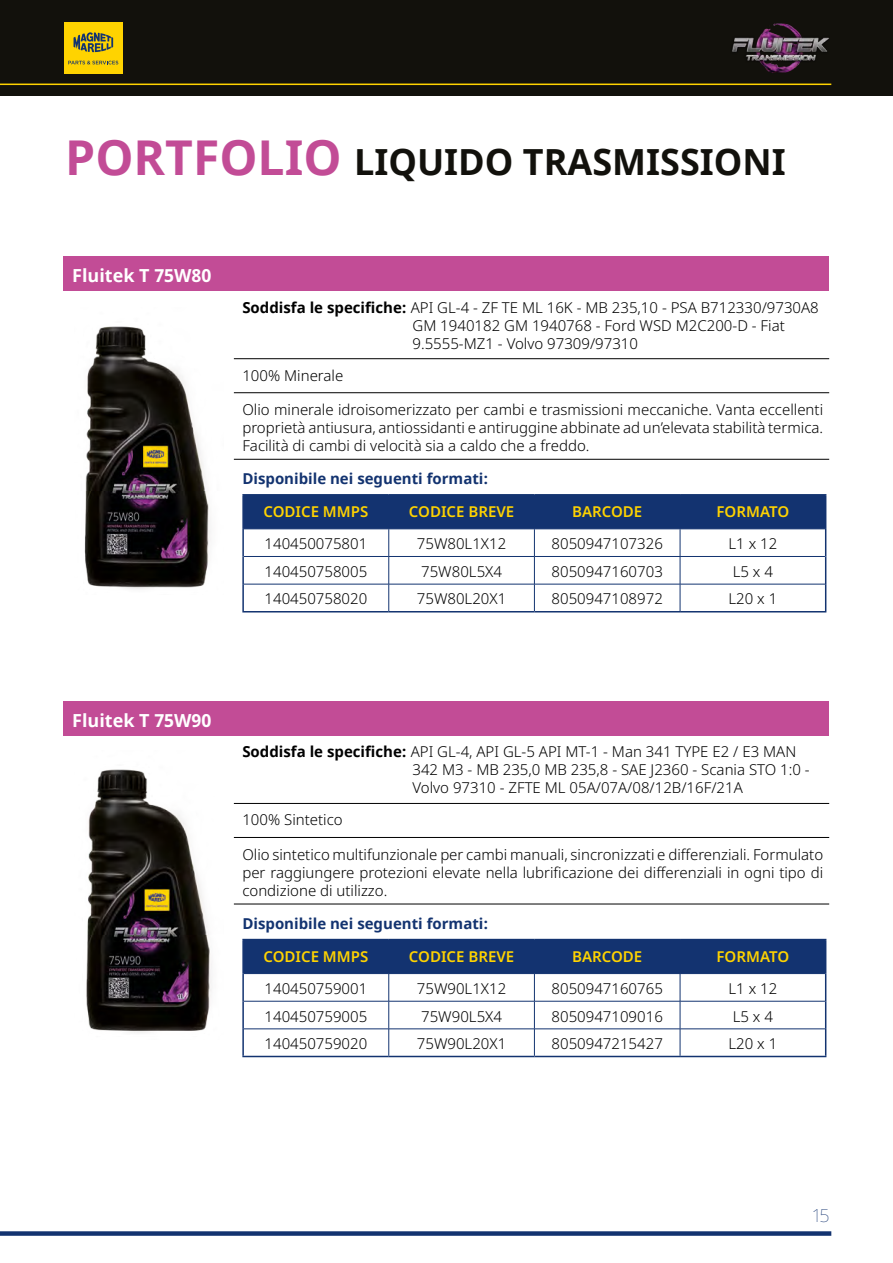
<style>
.page{position:relative;width:893px;height:1263px;background:#fff}
.page>*{position:absolute;margin:0;border:0;box-sizing:border-box;transform-origin:0 0}
.t1{font:700 36px "Noto Sans";color:#12110c}
.t2{font:700 18px "Noto Sans";color:#fff}
.t3{font:100 18px "Noto Sans";color:#133370}
.t4{font:300 15px/18px "Noto Sans";color:#000}
.t5{font:600 15px "Noto Sans";color:#ffd300}
.t6{font:700 15px "Noto Sans";color:#133370}
.s1{font-size:48px;color:#c24c96}
.s2{font-weight:700}
</style>
<div class="page">
<div style="left:0;top:0;width:893px;height:96px;background:#12110c"></div>
<div style="left:64px;top:257px;width:765px;height:34px;background:#c24c96"></div>
<hr style="left:234px;top:459px;width:595px;height:1px;background:#000">
<hr style="left:234px;top:358px;width:595px;height:1px;background:#000">
<hr style="left:234px;top:392px;width:595px;height:1px;background:#000">
<img style="left:84px;top:326px;width:127px;height:263px">
<hr style="left:242px;top:494px;width:147px;height:2px;background:#133370">
<hr style="left:242px;top:496px;width:2px;height:33px;background:#133370">
<hr style="left:389px;top:494px;width:145px;height:2px;background:#133370">
<hr style="left:534px;top:494px;width:146px;height:2px;background:#133370">
<hr style="left:680px;top:494px;width:146px;height:2px;background:#133370">
<hr style="left:242px;top:529px;width:2px;height:27px;background:#133370">
<hr style="left:242px;top:556px;width:2px;height:28px;background:#133370">
<hr style="left:242px;top:584px;width:2px;height:27px;background:#133370">
<hr style="left:242px;top:611px;width:147px;height:1px;background:#133370">
<hr style="left:389px;top:611px;width:145px;height:1px;background:#133370">
<hr style="left:534px;top:611px;width:146px;height:1px;background:#133370">
<hr style="left:680px;top:611px;width:146px;height:1px;background:#133370">
<svg style="left:243px;top:495px;width:583px;height:116px"></svg>
<hr style="left:244px;top:584px;width:145px;height:1px;background:#133370">
<hr style="left:389px;top:584px;width:145px;height:1px;background:#133370">
<hr style="left:534px;top:584px;width:146px;height:1px;background:#133370">
<hr style="left:680px;top:584px;width:145px;height:1px;background:#133370">
<hr style="left:244px;top:556px;width:145px;height:1px;background:#133370">
<hr style="left:389px;top:556px;width:145px;height:1px;background:#133370">
<hr style="left:534px;top:556px;width:146px;height:1px;background:#133370">
<hr style="left:680px;top:556px;width:145px;height:1px;background:#133370">
<div style="left:64px;top:701px;width:765px;height:34px;background:#c24c96"></div>
<hr style="left:234px;top:904px;width:595px;height:1px;background:#000">
<hr style="left:234px;top:803px;width:595px;height:1px;background:#000">
<hr style="left:234px;top:837px;width:595px;height:1px;background:#000">
<img style="left:86px;top:769px;width:126px;height:264px">
<hr style="left:242px;top:939px;width:147px;height:1px;background:#133370">
<hr style="left:242px;top:940px;width:2px;height:33px;background:#133370">
<hr style="left:242px;top:973px;width:2px;height:28px;background:#133370">
<hr style="left:242px;top:1001px;width:2px;height:28px;background:#133370">
<hr style="left:242px;top:1029px;width:2px;height:27px;background:#133370">
<svg style="left:243px;top:939px;width:583px;height:117px"></svg>
<hr style="left:244px;top:1028px;width:145px;height:1px;background:#133370">
<hr style="left:389px;top:1028px;width:145px;height:1px;background:#133370">
<hr style="left:534px;top:1028px;width:146px;height:1px;background:#133370">
<hr style="left:680px;top:1028px;width:145px;height:1px;background:#133370">
<hr style="left:242px;top:1056px;width:147px;height:1px;background:#133370">
<hr style="left:389px;top:1056px;width:145px;height:1px;background:#133370">
<hr style="left:534px;top:1056px;width:146px;height:1px;background:#133370">
<hr style="left:680px;top:1056px;width:146px;height:1px;background:#133370">
<hr style="left:0;top:84px;width:831px;height:1px;background:#ffd300">
<div style="left:0;top:1231px;width:831px;height:5px;background:#133370"></div>
<div style="left:64px;top:23px;width:59px;height:51px;background:#ffd300"></div>
<svg style="left:74px;top:32px;width:39px;height:20px"></svg>
<svg style="left:68px;top:61px;width:50px;height:3px"></svg>
<img style="left:732px;top:23px;width:97px;height:50px">
<h2 class="t1" style="left:65px;top:136px;width:722px"><span class="s1">PORTFOLIO</span> LIQUIDO TRASMISSIONI</h2>
<p class="t2" style="left:72px;top:263px;width:141px">Fluitek T 75W80</p>
<p class="t4" style="left:412px;top:299px;width:408px;text-indent:-170px"><span class="s2">Soddisfa le specifiche:</span> API GL-4 - ZF TE ML 16K - MB 235,10 - PSA B712330/9730A8<br>GM 1940182 GM 1940768 - Ford WSD M2C200-D - Fiat<br>9.5555-MZ1 - Volvo 97309/97310</p>
<p class="t4" style="left:242px;top:367px;width:102px">100% Minerale</p>
<p class="t4" style="left:242px;top:401px;width:582px;text-align:justify">Olio minerale idroisomerizzato per cambi e trasmissioni meccaniche. Vanta eccellenti proprietà antiusura, antiossidanti e antiruggine abbinate ad un’elevata stabilità termica.<br>Facilità di cambi di velocità sia a caldo che a freddo.</p>
<p class="t6" style="left:242px;top:468px;width:247px">Disponibile nei seguenti formati:</p>
<p class="t5" style="left:263px;top:501px;width:106px">CODICE MMPS</p>
<p class="t5" style="left:409px;top:501px;width:107px">CODICE BREVE</p>
<p class="t5" style="left:572px;top:501px;width:72px">BARCODE</p>
<p class="t5" style="left:716px;top:501px;width:74px">FORMATO</p>
<p class="t4" style="left:265px;top:535px;width:104px">140450075801</p>
<p class="t4" style="left:417px;top:535px;width:91px">75W80L1X12</p>
<p class="t4" style="left:552px;top:535px;width:113px">8050947107326</p>
<p class="t4" style="left:728px;top:535px;width:50px">L1 x 12</p>
<p class="t4" style="left:265px;top:563px;width:104px">140450758005</p>
<p class="t4" style="left:421px;top:563px;width:82px">75W80L5X4</p>
<p class="t4" style="left:552px;top:563px;width:113px">8050947160703</p>
<p class="t4" style="left:733px;top:563px;width:42px">L5 x 4</p>
<p class="t4" style="left:265px;top:590px;width:104px">140450758020</p>
<p class="t4" style="left:417px;top:590px;width:91px">75W80L20X1</p>
<p class="t4" style="left:552px;top:590px;width:113px">8050947108972</p>
<p class="t4" style="left:728px;top:590px;width:50px">L20 x 1</p>
<p class="t2" style="left:72px;top:707px;width:141px">Fluitek T 75W90</p>
<p class="t4" style="left:412px;top:743px;width:399px;text-indent:-170px"><span class="s2">Soddisfa le specifiche:</span> API GL-4, API GL-5 API MT-1 - Man 341 TYPE E2 / E3 MAN<br>342 M3 - MB 235,0 MB 235,8 - SAE J2360 - Scania STO 1:0 -<br>Volvo 97310 - ZFTE ML 05A/07A/08/12B/16F/21A</p>
<p class="t4" style="left:242px;top:811px;width:102px">100% Sintetico</p>
<p class="t4" style="left:242px;top:845px;width:582px;text-align:justify">Olio sintetico multifunzionale per cambi manuali, sincronizzati e differenziali. Formulato per raggiungere protezioni elevate nella lubrificazione dei differenziali in ogni tipo di condizione di utilizzo.</p>
<p class="t6" style="left:242px;top:912px;width:247px">Disponibile nei seguenti formati:</p>
<p class="t5" style="left:263px;top:945px;width:106px">CODICE MMPS</p>
<p class="t5" style="left:409px;top:945px;width:107px">CODICE BREVE</p>
<p class="t5" style="left:572px;top:945px;width:72px">BARCODE</p>
<p class="t5" style="left:716px;top:945px;width:74px">FORMATO</p>
<p class="t4" style="left:265px;top:980px;width:104px">140450759001</p>
<p class="t4" style="left:417px;top:980px;width:91px">75W90L1X12</p>
<p class="t4" style="left:552px;top:980px;width:113px">8050947160765</p>
<p class="t4" style="left:728px;top:980px;width:50px">L1 x 12</p>
<p class="t4" style="left:265px;top:1007px;width:104px">140450759005</p>
<p class="t4" style="left:421px;top:1007px;width:82px">75W90L5X4</p>
<p class="t4" style="left:552px;top:1007px;width:113px">8050947109016</p>
<p class="t4" style="left:733px;top:1007px;width:42px">L5 x 4</p>
<p class="t4" style="left:265px;top:1035px;width:104px">140450759020</p>
<p class="t4" style="left:417px;top:1035px;width:91px">75W90L20X1</p>
<p class="t4" style="left:552px;top:1035px;width:113px">8050947215427</p>
<p class="t4" style="left:728px;top:1035px;width:50px">L20 x 1</p>
<p class="t3" style="left:813px;top:1203px;width:17px">15</p>
</div>
